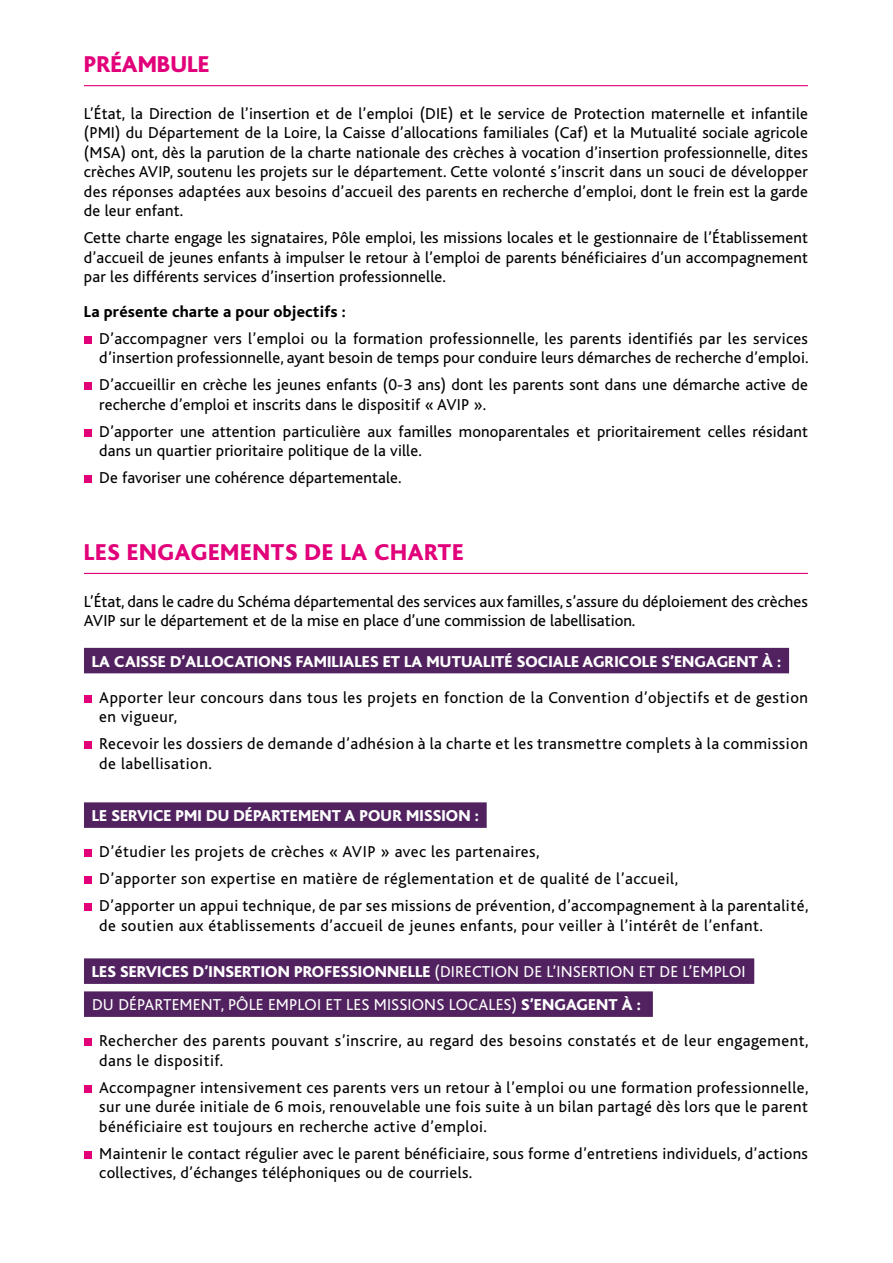
<style>
.page{position:relative;width:893px;height:1263px;background:#fff}
.page>*{position:absolute;margin:0;border:0;box-sizing:border-box;transform-origin:0 0}
.t1{font:800 24px "Bliss";letter-spacing:.03em;color:#e2007a}
.t2{font:800 24px "Bliss";color:#e2007a}
.t3{font:16.65px/19.5px "Bliss";color:#000}
.t4{font:16.5px/19.5px "Bliss";letter-spacing:.02em;color:#000}
.t5{font:16.5px/33px "Bliss";letter-spacing:.01em;color:#fff}
.t6{font:800 16.5px "Bliss";letter-spacing:.01em;color:#fff}
.t7{font:800 16.5px "Bliss";letter-spacing:.01em;color:#000}
.s1{font-weight:800}
</style>
<div class="page">
<hr style="left:84px;top:85px;width:724px;height:1px;background:#e2007a">
<hr style="left:84px;top:573px;width:724px;height:1px;background:#e2007a">
<div style="left:84px;top:648px;width:705px;height:25px;background:#51225f"></div>
<div style="left:84px;top:802px;width:403px;height:26px;background:#51225f"></div>
<div style="left:84px;top:958px;width:670px;height:26px;background:#51225f"></div>
<div style="left:84px;top:991px;width:569px;height:26px;background:#51225f"></div>
<div style="left:84px;top:336px;width:8px;height:8px;background:#e2007a"></div>
<div style="left:84px;top:382px;width:8px;height:8px;background:#e2007a"></div>
<div style="left:84px;top:429px;width:8px;height:8px;background:#e2007a"></div>
<div style="left:84px;top:475px;width:8px;height:8px;background:#e2007a"></div>
<div style="left:84px;top:695px;width:8px;height:8px;background:#e2007a"></div>
<div style="left:84px;top:741px;width:8px;height:8px;background:#e2007a"></div>
<div style="left:84px;top:849px;width:8px;height:8px;background:#e2007a"></div>
<div style="left:84px;top:876px;width:8px;height:8px;background:#e2007a"></div>
<div style="left:84px;top:903px;width:8px;height:8px;background:#e2007a"></div>
<div style="left:84px;top:1038px;width:8px;height:8px;background:#e2007a"></div>
<div style="left:84px;top:1085px;width:8px;height:8px;background:#e2007a"></div>
<div style="left:84px;top:1151px;width:8px;height:8px;background:#e2007a"></div>
<h1 class="t2" style="left:84px;top:52px;width:127px">PRÉAMBULE</h1>
<p class="t4" style="left:84px;top:104px;width:725px;text-align:justify">L’État, la Direction de l’insertion et de l’emploi (DIE) et le service de Protection maternelle et infantile (PMI) du Département de la Loire, la Caisse d’allocations familiales (Caf) et la Mutualité sociale agricole (MSA) ont, dès la parution de la charte nationale des crèches à vocation d’insertion professionnelle, dites crèches AVIP, soutenu les projets sur le département. Cette volonté s’inscrit dans un souci de développer des réponses adaptées aux besoins d’accueil des parents en recherche d’emploi, dont le frein est la garde de leur enfant.</p>
<p class="t4" style="left:84px;top:229px;width:725px;text-align:justify">Cette charte engage les signataires, Pôle emploi, les missions locales et le gestionnaire de l’Établissement d’accueil de jeunes enfants à impulser le retour à l’emploi de parents bénéficiaires d’un accompagnement par les différents services d’insertion professionnelle.</p>
<p class="t7" style="left:84px;top:303px;width:263px">La présente charte a pour objectifs :</p>
<p class="t4" style="left:99px;top:329px;width:711px">D’accompagner vers l’emploi ou la formation professionnelle, les parents identifiés par les services d’insertion professionnelle, ayant besoin de temps pour conduire leurs démarches de recherche d’emploi.</p>
<p class="t4" style="left:99px;top:376px;width:710px">D’accueillir en crèche les jeunes enfants (0-3 ans) dont les parents sont dans une démarche active de recherche d’emploi et inscrits dans le dispositif « AVIP ».</p>
<p class="t4" style="left:99px;top:422px;width:710px">D’apporter une attention particulière aux familles monoparentales et prioritairement celles résidant dans un quartier prioritaire politique de la ville.</p>
<p class="t4" style="left:99px;top:469px;width:304px">De favoriser une cohérence départementale.</p>
<h1 class="t1" style="left:84px;top:540px;width:381px">LES ENGAGEMENTS DE LA CHARTE</h1>
<p class="t3" style="left:84px;top:592px;width:725px">L’État, dans le cadre du Schéma départemental des services aux familles, s’assure du déploiement des crèches<br>AVIP sur le département et de la mise en place d’une commission de labellisation.</p>
<p class="t6" style="left:92px;top:653px;width:691px">LA CAISSE D’ALLOCATIONS FAMILIALES ET LA MUTUALITÉ SOCIALE AGRICOLE S’ENGAGENT À :</p>
<p class="t4" style="left:99px;top:688px;width:710px">Apporter leur concours dans tous les projets en fonction de la Convention d’objectifs et de gestion en vigueur,</p>
<p class="t4" style="left:99px;top:734px;width:710px">Recevoir les dossiers de demande d’adhésion à la charte et les transmettre complets à la commission de labellisation.</p>
<p class="t6" style="left:92px;top:807px;width:388px">LE SERVICE PMI DU DÉPARTEMENT A POUR MISSION :</p>
<p class="t4" style="left:99px;top:838px;width:711px;line-height:27px">D’étudier les projets de crèches « AVIP » avec les partenaires,<br>D’apporter son expertise en matière de réglementation et de qualité de l’accueil,<br>D’apporter un appui technique, de par ses missions de prévention, d’accompagnement à la parentalité,</p>
<p class="t4" style="left:99px;top:916px;width:665px">de soutien aux établissements d’accueil de jeunes enfants, pour veiller à l’intérêt de l’enfant.</p>
<p class="t5" style="left:92px;top:955px;width:655px"><span class="s1">LES SERVICES D’INSERTION PROFESSIONNELLE</span> (DIRECTION DE L’INSERTION ET DE L’EMPLOI<br>DU DÉPARTEMENT, PÔLE EMPLOI ET LES MISSIONS LOCALES) <span class="s1">S’ENGAGENT À :</span></p>
<p class="t4" style="left:99px;top:1031px;width:711px">Rechercher des parents pouvant s’inscrire, au regard des besoins constatés et de leur engagement, dans le dispositif.</p>
<p class="t4" style="left:99px;top:1078px;width:711px;text-align:justify">Accompagner intensivement ces parents vers un retour à l’emploi ou une formation professionnelle, sur une durée initiale de 6 mois, renouvelable une fois suite à un bilan partagé dès lors que le parent bénéficiaire est toujours en recherche active d’emploi.</p>
<p class="t4" style="left:99px;top:1144px;width:710px">Maintenir le contact régulier avec le parent bénéficiaire, sous forme d’entretiens individuels, d’actions collectives, d’échanges téléphoniques ou de courriels.</p>
</div>
